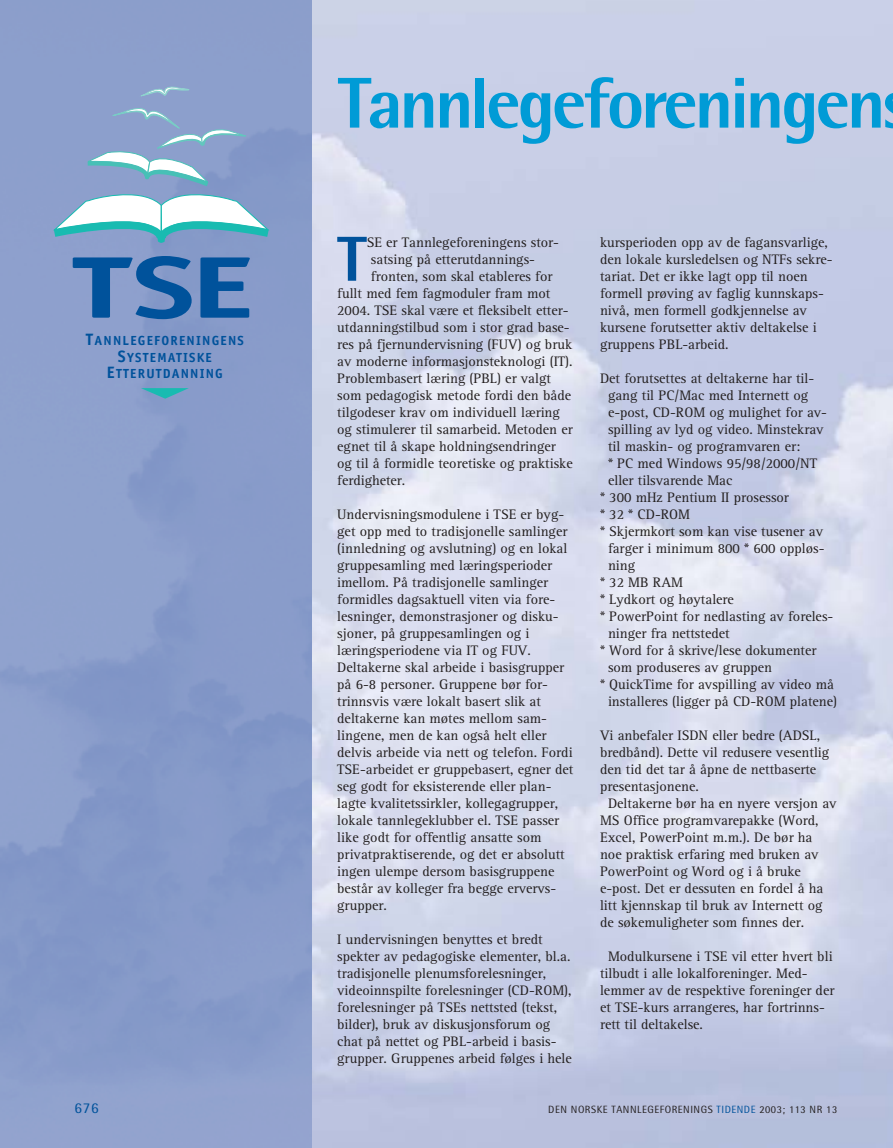
<style>
.page{position:relative;width:893px;height:1148px;background:#fff}
.page>*{position:absolute;margin:0;border:0;box-sizing:border-box;transform-origin:0 0}
.t1{font:700 87.9px "Officina Sans";color:#00529b;scale:1.5 1}
.t2{font:800 72px "Rotis Semi Sans";letter-spacing:-.045em;color:#009bd6}
.t3{font:800 63.6px "Rotis Semi Sans";color:#00529b}
.t4{font:15px "Rotis Semi Sans";color:#00529b}
.t5{font:14.25px/17px "Rotis Serif";color:#231f1f}
.t6{font:700 13.2px/16.5px "Officina Sans";letter-spacing:.09em;color:#00529b;text-align:center}
.t7{font:10.5px "Rotis Semi Sans";letter-spacing:.05em;color:#231f1f}
.s1{font-size:16.5px}
.s2{color:#00529b}
</style>
<div class="page">
<div style="left:0;top:0;width:311px;height:1147px;background:#899cca"></div>
<svg style="left:53px;top:108px;width:216px;height:135px"></svg>
<svg style="left:140px;top:86px;width:50px;height:10px"></svg>
<svg style="left:141px;top:388px;width:48px;height:11px"></svg>
<h1 class="t1" style="left:72px;top:254px;width:122px">TSE</h1>
<p class="t6" style="left:86px;top:334px;width:160px"><span class="s1">T</span>ANNLEGEFORENINGENS<br><span class="s1">S</span>YSTEMATISKE<br><span class="s1">E</span>TTERUTDANNING</p>
<h2 class="t2" style="left:338px;top:78px;width:549px">Tannlegeforeningen</h2>
<h3 class="t3" style="left:337px;top:237px;width:31px">T</h3>
<p class="t5" style="left:367px;top:235px;width:194px">SE er Tannlegeforeningens stor-</p>
<p class="t5" style="left:371px;top:252px;width:165px">satsing på etterutdannings-</p>
<p class="t5" style="left:371px;top:269px;width:183px">fronten, som skal etableres for</p>
<p class="t5" style="left:337px;top:286px;width:214px">fullt med fem fagmoduler fram mot</p>
<p class="t5" style="left:337px;top:303px;width:233px">2004. TSE skal være et fleksibelt etter-</p>
<p class="t5" style="left:337px;top:320px;width:234px">utdanningstilbud som i stor grad base-</p>
<p class="t5" style="left:337px;top:337px;width:236px">res på fjernundervisning (FUV) og bruk</p>
<p class="t5" style="left:337px;top:354px;width:237px">av moderne informasjonsteknologi (IT).</p>
<p class="t5" style="left:337px;top:371px;width:215px">Problembasert læring (PBL) er valgt</p>
<p class="t5" style="left:337px;top:388px;width:235px">som pedagogisk metode fordi den både</p>
<p class="t5" style="left:337px;top:405px;width:224px">tilgodeser krav om individuell læring</p>
<p class="t5" style="left:337px;top:422px;width:237px">og stimulerer til samarbeid. Metoden er</p>
<p class="t5" style="left:337px;top:439px;width:220px">egnet til å skape holdningsendringer</p>
<p class="t5" style="left:337px;top:456px;width:237px">og til å formidle teoretiske og praktiske</p>
<p class="t5" style="left:337px;top:473px;width:70px">ferdigheter.</p>
<p class="t5" style="left:337px;top:507px;width:238px">Undervisningsmodulene i TSE er byg&shy;get opp med to tradisjonelle samlinger (innledning og avslutning) og en lokal gruppesamling med læringsperioder imellom. På tradisjonelle samlinger formidles dagsaktuell viten via fore&shy;lesninger, demonstrasjoner og disku&shy;sjoner, på gruppesamlingen og i læringsperiodene via IT og FUV.<br>Deltakerne skal arbeide i basisgrupper på 6-8 personer. Gruppene bør for&shy;trinnsvis være lokalt basert slik at deltakerne kan møtes mellom sam&shy;lingene, men de kan også helt eller delvis arbeide via nett og telefon. Fordi TSE-arbeidet er gruppebasert, egner det seg godt for eksisterende eller plan&shy;lagte kvalitetssirkler, kollegagrupper, lokale tannlegeklubber el. TSE passer like godt for offentlig ansatte som privatpraktiserende, og det er absolutt ingen ulempe dersom basisgruppene består av kolleger fra begge ervervs&shy;grupper.</p>
<p class="t5" style="left:337px;top:932px;width:236px">I undervisningen benyttes et bredt spekter av pedagogiske elementer, bl.a. tradisjonelle plenumsforelesninger, videoinnspilte forelesninger (CD-ROM), forelesninger på TSEs nettsted (tekst, bilder), bruk av diskusjonsforum og chat på nettet og PBL-arbeid i basis&shy;grupper. Gruppenes arbeid følges i hele</p>
<p class="t5" style="left:600px;top:235px;width:234px">kursperioden opp av de fagansvarlige, den lokale kursledelsen og NTFs sekre&shy;tariat. Det er ikke lagt opp til noen formell prøving av faglig kunnskaps&shy;nivå, men formell godkjennelse av kursene forutsetter aktiv deltakelse i gruppens PBL-arbeid.</p>
<p class="t5" style="left:600px;top:371px;width:216px">Det forutsettes at deltakerne har til-</p>
<p class="t5" style="left:608px;top:388px;width:202px">gang til PC/Mac med Internett og</p>
<p class="t5" style="left:608px;top:405px;width:220px">e-post, CD-ROM og mulighet for av-</p>
<p class="t5" style="left:608px;top:422px;width:217px">spilling av lyd og video. Minstekrav</p>
<p class="t5" style="left:608px;top:439px;width:194px">til maskin- og programvaren er:</p>
<p class="t5" style="left:608px;top:456px;width:210px">* PC med Windows 95/98/2000/NT</p>
<p class="t5" style="left:608px;top:473px;width:126px">eller tilsvarende Mac</p>
<p class="t5" style="left:600px;top:490px;width:190px">* 300 mHz Pentium II prosessor</p>
<p class="t5" style="left:600px;top:507px;width:92px">* 32 * CD-ROM</p>
<p class="t5" style="left:600px;top:524px;width:224px">* Skjermkort som kan vise tusener av</p>
<p class="t5" style="left:608px;top:541px;width:218px">farger i minimum 800 * 600 oppløs-</p>
<p class="t5" style="left:608px;top:558px;width:29px">ning</p>
<p class="t5" style="left:600px;top:575px;width:84px">* 32 MB RAM</p>
<p class="t5" style="left:600px;top:592px;width:135px">* Lydkort og høytalere</p>
<p class="t5" style="left:600px;top:609px;width:235px">* PowerPoint for nedlasting av foreles-</p>
<p class="t5" style="left:608px;top:626px;width:123px">ninger fra nettstedet</p>
<p class="t5" style="left:600px;top:643px;width:218px">* Word for å skrive/lese dokumenter</p>
<p class="t5" style="left:608px;top:660px;width:165px">som produseres av gruppen</p>
<p class="t5" style="left:600px;top:677px;width:235px">* QuickTime for avspilling av video må</p>
<p class="t5" style="left:608px;top:694px;width:230px">installeres (ligger på CD-ROM platene)</p>
<p class="t5" style="left:600px;top:728px;width:222px">Vi anbefaler ISDN eller bedre (ADSL,</p>
<p class="t5" style="left:600px;top:745px;width:231px">bredbånd). Dette vil redusere vesentlig</p>
<p class="t5" style="left:600px;top:762px;width:218px">den tid det tar å åpne de nettbaserte</p>
<p class="t5" style="left:600px;top:779px;width:100px">presentasjonene.</p>
<p class="t5" style="left:608px;top:796px;width:230px">Deltakerne bør ha en nyere versjon av</p>
<p class="t5" style="left:600px;top:813px;width:220px">MS Office programvarepakke (Word,</p>
<p class="t5" style="left:600px;top:830px;width:214px">Excel, PowerPoint m.m.). De bør ha</p>
<p class="t5" style="left:600px;top:847px;width:220px">noe praktisk erfaring med bruken av</p>
<p class="t5" style="left:600px;top:864px;width:202px">PowerPoint og Word og i å bruke</p>
<p class="t5" style="left:600px;top:881px;width:225px">e-post. Det er dessuten en fordel å ha</p>
<p class="t5" style="left:600px;top:898px;width:224px">litt kjennskap til bruk av Internett og</p>
<p class="t5" style="left:600px;top:915px;width:206px">de søkemuligheter som finnes der.</p>
<p class="t5" style="left:600px;top:949px;width:236px;text-indent:8px">Modulkursene i TSE vil etter hvert bli tilbudt i alle lokalforeninger. Med&shy;lemmer av de respektive foreninger der et TSE-kurs arrangeres, har fortrinns&shy;rett til deltakelse.</p>
<p class="t4" style="left:74px;top:1102px;width:26px">676</p>
<p class="t7" style="left:548px;top:1105px;width:290px">DEN NORSKE TANNLEGEFORENINGS <span class="s2">TIDENDE</span> 2003; 113 NR 13</p>
</div>
